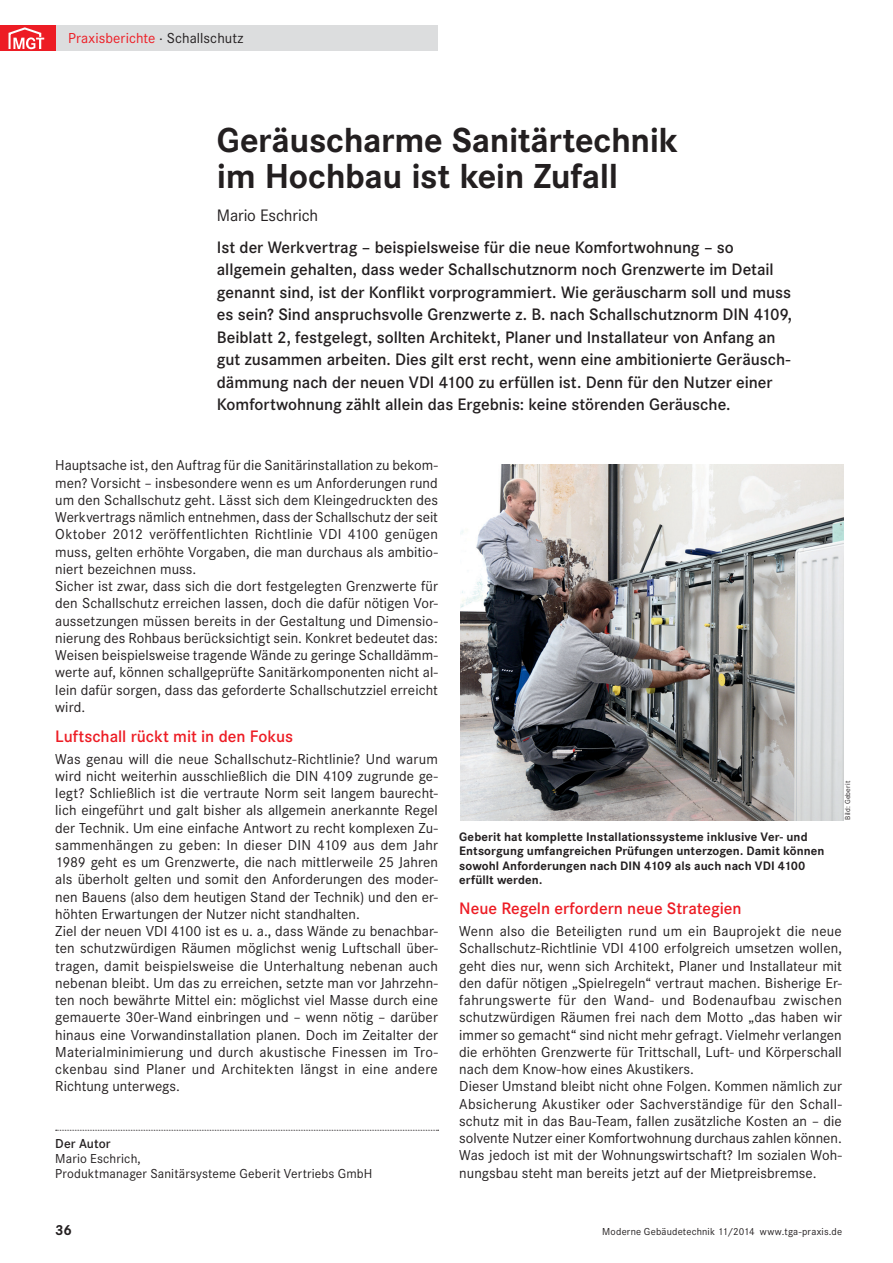
<style>
.page{position:relative;width:893px;height:1263px;background:#fff}
.page>*{position:absolute;margin:0;border:0;box-sizing:border-box;transform-origin:0 0}
.Titel_1{font:700 36px/36px "Corporate S";letter-spacing:-.01em;color:#231f20}
.Vorspann{font:600 17.25px/22.5px "Corporate S";letter-spacing:-.005em;color:#231f20}
.Ueberschrift_Ebene_1{font:600 17.25px "Corporate S";color:#ed1c24}
.Autor{font:17.25px "Corporate S";letter-spacing:-.01em;color:#231f20}
.Absatz_1{font:15px/17.2px "Corporate S";letter-spacing:.005em;color:#231f20;text-align:justify}
.Rubrik-klein{font:15px "Corporate S";letter-spacing:.005em;color:#ed1c24}
.Pagina{font:700 15px "Corporate S";color:#231f20}
.Autor-mager{font:13.5px/15px "Corporate S";letter-spacing:.01em;color:#231f20}
.Autor-fett{font:600 13.5px "Corporate S";letter-spacing:.005em;color:#231f20}
.Bildunterschrift{font:700 12.75px/14.2px "Corporate S";letter-spacing:.005em;color:#231f20}
.lebender_Kolumnentit{font:10.5px "Corporate S";letter-spacing:.02em;color:#231f20}
.Bildnachweis{font:7.5px "Corporate S";letter-spacing:.025em;color:#231f20}
.s1{color:#231f20}
</style>
<div class="page">
<div style="left:55px;top:26px;width:383px;height:25px;background:#dcddde"></div>
<div style="left:0;top:26px;width:55px;height:25px;background:#ed1c24"></div>
<svg style="left:8px;top:27px;width:36px;height:23px"></svg>
<svg style="left:56px;top:1130px;width:383px;height:1px"></svg>
<img style="left:460px;top:465px;width:383px;height:356px">
<p class="Rubrik-klein" style="left:68px;top:28px;width:177px">Praxisberichte <span class="s1">· Schallschutz</span></p>
<p class="Titel_1" style="left:217px;top:121px;width:462px">Geräuscharme Sanitärtechnik im Hochbau ist kein Zufall</p>
<p class="Autor" style="left:217px;top:204px;width:103px">Mario Eschrich</p>
<p class="Vorspann" style="left:217px;top:235px;width:577px">Ist der Werkvertrag – beispielsweise für die neue Komfortwohnung – so allgemein gehalten, dass weder Schallschutznorm noch Grenzwerte im Detail genannt sind, ist der Konflikt vorprogrammiert. Wie geräuscharm soll und muss es sein? Sind anspruchsvolle Grenzwerte z. B. nach Schallschutznorm DIN 4109, Beiblatt 2, festgelegt, sollten Architekt, Planer und Installateur von Anfang an gut zusammen arbeiten. Dies gilt erst recht, wenn eine ambitionierte Geräusch&shy;dämmung nach der neuen VDI 4100 zu erfüllen ist. Denn für den Nutzer einer Komfortwohnung zählt allein das Ergebnis: keine störenden Geräusche.</p>
<p class="Absatz_1" style="left:55px;top:456px;width:384px">Hauptsache ist, den Auftrag für die Sanitärinstallation zu bekom&shy;men? Vorsicht – insbesondere wenn es um Anforderungen rund um den Schallschutz geht. Lässt sich dem Kleingedruckten des Werkvertrags nämlich entnehmen, dass der Schallschutz der seit Oktober 2012 veröffentlichten Richtlinie VDI 4100 genügen muss, gelten erhöhte Vorgaben, die man durchaus als ambitio&shy;niert bezeichnen muss.</p>
<p class="Absatz_1" style="left:55px;top:577px;width:384px">Sicher ist zwar, dass sich die dort festgelegten Grenzwerte für den Schallschutz erreichen lassen, doch die dafür nötigen Vor&shy;aussetzungen müssen bereits in der Gestaltung und Dimensio&shy;nierung des Rohbaus berücksichtigt sein. Konkret bedeutet das:<br>Weisen beispielsweise tragende Wände zu geringe Schalldämm&shy;werte auf, können schallgeprüfte Sanitärkomponenten nicht al&shy;lein dafür sorgen, dass das geforderte Schallschutzziel erreicht wird.</p>
<p class="Ueberschrift_Ebene_1" style="left:55px;top:724px;width:239px">Luftschall rückt mit in den Fokus</p>
<p class="Absatz_1" style="left:55px;top:749px;width:384px">Was genau will die neue Schallschutz-Richtlinie? Und warum wird nicht weiterhin ausschließlich die DIN 4109 zugrunde ge&shy;legt? Schließlich ist die vertraute Norm seit langem baurecht&shy;lich eingeführt und galt bisher als allgemein anerkannte Regel der Technik. Um eine einfache Antwort zu recht komplexen Zu&shy;sammenhängen zu geben: In dieser DIN 4109 aus dem Jahr 1989 geht es um Grenzwerte, die nach mittlerweile 25 Jahren als überholt gelten und somit den Anforderungen des moder&shy;nen Bauens (also dem heutigen Stand der Technik) und den er&shy;höhten Erwartungen der Nutzer nicht standhalten.</p>
<p class="Absatz_1" style="left:55px;top:922px;width:384px">Ziel der neuen VDI 4100 ist es u. a., dass Wände zu benachbar&shy;ten schutzwürdigen Räumen möglichst wenig Luftschall über&shy;tragen, damit beispielsweise die Unterhaltung nebenan auch nebenan bleibt. Um das zu erreichen, setzte man vor Jahrzehn&shy;ten noch bewährte Mittel ein: möglichst viel Masse durch eine gemauerte 30er-Wand einbringen und – wenn nötig – darüber hinaus eine Vorwandinstallation planen. Doch im Zeitalter der Materialminimierung und durch akustische Finessen im Tro&shy;ckenbau sind Planer und Architekten längst in eine andere Richtung unterwegs.</p>
<p class="Autor-fett" style="left:55px;top:1134px;width:57px">Der Autor</p>
<p class="Autor-mager" style="left:55px;top:1150px;width:319px">Mario Eschrich,<br>Produktmanager Sanitärsysteme Geberit Vertriebs GmbH</p>
<p class="Bildunterschrift" style="left:459px;top:829px;width:367px">Geberit hat komplette Installationssysteme inklusive Ver- und Entsorgung umfangreichen Prüfungen unterzogen. Damit können sowohl Anforderungen nach DIN 4109 als auch nach VDI 4100 erfüllt werden.</p>
<p class="Bildnachweis" style="left:843px;top:820px;width:40px;rotate:-90deg">Bild: Geberit</p>
<p class="Ueberschrift_Ebene_1" style="left:459px;top:897px;width:284px">Neue Regeln erfordern neue Strategien</p>
<p class="Absatz_1" style="left:459px;top:922px;width:384px">Wenn also die Beteiligten rund um ein Bauprojekt die neue Schallschutz-Richtlinie VDI 4100 erfolgreich umsetzen wollen, geht dies nur, wenn sich Architekt, Planer und Installateur mit den dafür nötigen „Spielregeln“ vertraut machen. Bisherige Er&shy;fahrungswerte für den Wand- und Bodenaufbau zwischen schutzwürdigen Räumen frei nach dem Motto „das haben wir immer so gemacht“ sind nicht mehr gefragt. Vielmehr verlangen die erhöhten Grenzwerte für Trittschall, Luft- und Körperschall nach dem Know-how eines Akustikers.</p>
<p class="Absatz_1" style="left:459px;top:1077px;width:384px">Dieser Umstand bleibt nicht ohne Folgen. Kommen nämlich zur Absicherung Akustiker oder Sachverständige für den Schall&shy;schutz mit in das Bau-Team, fallen zusätzliche Kosten an – die solvente Nutzer einer Komfortwohnung durchaus zahlen können.<br>Was jedoch ist mit der Wohnungswirtschaft? Im sozialen Woh&shy;nungsbau steht man bereits jetzt auf der Mietpreisbremse.</p>
<p class="Pagina" style="left:55px;top:1219px;width:18px">36</p>
<p class="lebender_Kolumnentit" style="left:602px;top:1224px;width:241px">Moderne Gebäudetechnik 11/2014 www.tga-praxis.de</p>
</div>
